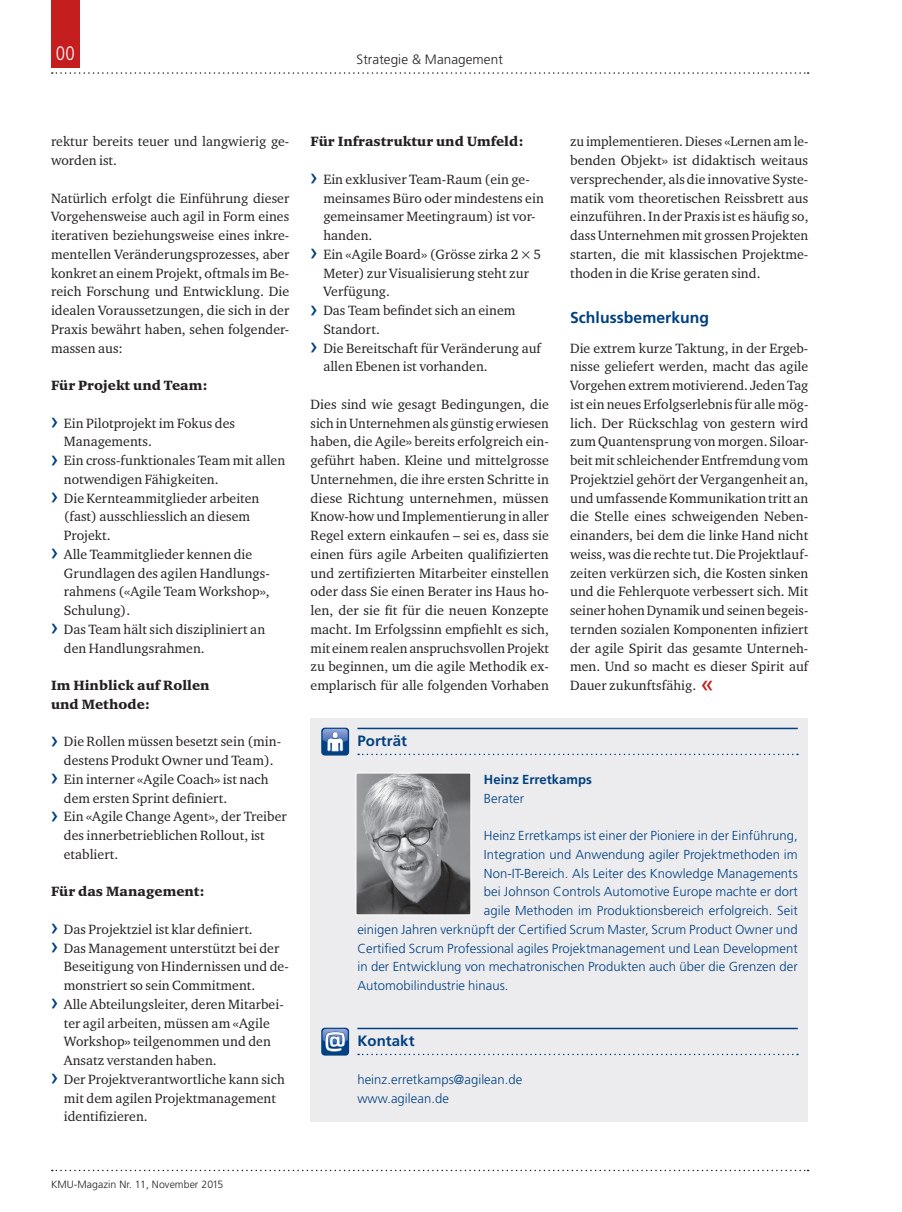
<style>
.page{position:relative;width:902px;height:1212px;background:#fff}
.page>*{position:absolute;margin:0;border:0;box-sizing:border-box;transform-origin:0 0}
.t1{font:300 condensed 19.5px "Frutiger LT Std";color:#fff}
.t2{font:700 15.75px "Frutiger LT Std";letter-spacing:.005em;color:#014081}
.t3{font:700 15px "Frutiger LT Std";letter-spacing:.005em;color:#014081}
.t4{font:13.8px/18.8px "Charter ITC Std";letter-spacing:.005em;color:#231f20;text-align:justify}
.t5{font:900 13.8px/18.8px "Charter ITC Std";letter-spacing:.005em;color:#231f20}
.t6{font:300 13.5px "Frutiger LT Std";letter-spacing:.005em;color:#231f20}
.t7{font:300 13.05px/18.8px "Frutiger LT Std";letter-spacing:.005em;color:#014081}
.t8{font:700 13.05px "Frutiger LT Std";letter-spacing:.005em;color:#014081}
.t9{font:300 10.5px "Frutiger LT Std";letter-spacing:.005em;color:#231f20}
.s1{font-family:"Frutiger LT Std";font-size:24px;color:#014081}
.s2{font-family:"Frutiger LT Std";font-size:24px;color:#c41e1f}
</style>
<div class="page">
<svg style="left:52px;top:72px;width:756px;height:2px"></svg>
<div style="left:51px;top:0;width:29px;height:68px;background:#c41e1f"></div>
<svg style="left:52px;top:1170px;width:756px;height:1px"></svg>
<div style="left:310px;top:718px;width:498px;height:403px;background:#ececee"></div>
<hr style="left:357px;top:728px;width:440px;height:1px;background:#014081">
<svg style="left:358px;top:754px;width:439px;height:1px"></svg>
<hr style="left:357px;top:1028px;width:440px;height:1px;background:#014081">
<svg style="left:358px;top:1054px;width:439px;height:1px"></svg>
<div style="left:321px;top:728px;width:28px;height:27px;background:#014081;border-radius:4px"></div>
<svg style="left:322px;top:729px;width:26px;height:22px"></svg>
<div style="left:321px;top:1028px;width:28px;height:27px;background:#014081;border-radius:4px"></div>
<svg style="left:322px;top:1029px;width:26px;height:22px"></svg>
<img style="left:357px;top:775px;width:112px;height:138px">
<div style="left:355px;top:773px;width:116px;height:142px;border:1px solid #fff"></div>
<h1 class="t1" style="left:56px;top:42px;width:21px">00</h1>
<p class="t6" style="left:356px;top:51px;width:148px">Strategie &amp; Management</p>
<p class="t4" style="left:51px;top:132px;width:240px">rektur bereits teuer und langwierig ge&shy;worden ist.</p>
<p class="t4" style="left:51px;top:188px;width:240px">Natürlich erfolgt die Einführung dieser Vorgehensweise auch agil in Form eines iterativen beziehungsweise eines inkre&shy;mentellen Veränderungsprozesses, aber konkret an einem Projekt, oftmals im Be&shy;reich Forschung und Entwicklung. Die idealen Voraussetzungen, die sich in der Praxis bewährt haben, sehen folgender&shy;massen aus:</p>
<p class="t5" style="left:51px;top:376px;width:158px">Für Projekt und Team:</p>
<p class="t4" style="left:51px;top:413px;width:185px"><span class="s1">›</span> Ein Pilotprojekt im Fokus des</p>
<p class="t4" style="left:64px;top:432px;width:90px">Managements.</p>
<p class="t4" style="left:51px;top:451px;width:236px"><span class="s1">›</span> Ein cross-funktionales Team mit allen</p>
<p class="t4" style="left:64px;top:469px;width:156px">notwendigen Fähigkeiten.</p>
<p class="t4" style="left:51px;top:488px;width:210px"><span class="s1">›</span> Die Kernteammitglieder arbeiten</p>
<p class="t4" style="left:64px;top:507px;width:188px">(fast) ausschliesslich an diesem</p>
<p class="t4" style="left:64px;top:526px;width:48px">Projekt.</p>
<p class="t4" style="left:51px;top:544px;width:203px"><span class="s1">›</span> Alle Teammitglieder kennen die</p>
<p class="t4" style="left:64px;top:563px;width:207px">Grundlagen des agilen Handlungs-</p>
<p class="t4" style="left:64px;top:582px;width:207px">rahmens («Agile Team Workshop»,</p>
<p class="t4" style="left:64px;top:601px;width:68px">Schulung).</p>
<p class="t4" style="left:51px;top:619px;width:215px"><span class="s1">›</span> Das Team hält sich diszipliniert an</p>
<p class="t4" style="left:64px;top:638px;width:142px">den Handlungsrahmen.</p>
<p class="t5" style="left:51px;top:676px;width:160px">Im Hinblick auf Rollen und Methode:</p>
<p class="t4" style="left:51px;top:732px;width:231px"><span class="s1">›</span> Die Rollen müssen besetzt sein (min-</p>
<p class="t4" style="left:64px;top:751px;width:211px">destens Produkt Owner und Team).</p>
<p class="t4" style="left:51px;top:769px;width:219px"><span class="s1">›</span> Ein interner «Agile Coach» ist nach</p>
<p class="t4" style="left:64px;top:788px;width:165px">dem ersten Sprint definiert.</p>
<p class="t4" style="left:51px;top:807px;width:237px"><span class="s1">›</span> Ein «Agile Change Agent», der Treiber</p>
<p class="t4" style="left:64px;top:826px;width:202px">des innerbetrieblichen Rollout, ist</p>
<p class="t4" style="left:64px;top:845px;width:56px">etabliert.</p>
<p class="t5" style="left:51px;top:882px;width:155px">Für das Management:</p>
<p class="t4" style="left:51px;top:919px;width:203px"><span class="s1">›</span> Das Projektziel ist klar definiert.</p>
<p class="t4" style="left:51px;top:938px;width:230px"><span class="s1">›</span> Das Management unterstützt bei der</p>
<p class="t4" style="left:64px;top:957px;width:226px">Beseitigung von Hindernissen und de-</p>
<p class="t4" style="left:64px;top:976px;width:193px">monstriert so sein Commitment.</p>
<p class="t4" style="left:51px;top:994px;width:234px"><span class="s1">›</span> Alle Abteilungsleiter, deren Mitarbei-</p>
<p class="t4" style="left:64px;top:1013px;width:207px">ter agil arbeiten, müssen am «Agile</p>
<p class="t4" style="left:64px;top:1032px;width:208px">Workshop» teilgenommen und den</p>
<p class="t4" style="left:64px;top:1051px;width:154px">Ansatz verstanden haben.</p>
<p class="t4" style="left:51px;top:1069px;width:235px"><span class="s1">›</span> Der Projektverantwortliche kann sich</p>
<p class="t4" style="left:64px;top:1088px;width:214px">mit dem agilen Projektmanagement</p>
<p class="t4" style="left:64px;top:1107px;width:85px">identifizieren.</p>
<p class="t5" style="left:310px;top:132px;width:214px">Für Infrastruktur und Umfeld:</p>
<p class="t4" style="left:310px;top:169px;width:221px"><span class="s1">›</span> Ein exklusiver Team-Raum (ein ge-</p>
<p class="t4" style="left:323px;top:188px;width:222px">meinsames Büro oder mindestens ein</p>
<p class="t4" style="left:323px;top:207px;width:214px">gemeinsamer Meetingraum) ist vor-</p>
<p class="t4" style="left:323px;top:226px;width:51px">handen.</p>
<p class="t4" style="left:310px;top:244px;width:232px"><span class="s1">›</span> Ein «Agile Board» (Grösse zirka 2×5</p>
<p class="t4" style="left:323px;top:263px;width:207px">Meter) zur Visualisierung steht zur</p>
<p class="t4" style="left:323px;top:282px;width:68px">Verfügung.</p>
<p class="t4" style="left:310px;top:301px;width:206px"><span class="s1">›</span> Das Team befindet sich an einem</p>
<p class="t4" style="left:323px;top:319px;width:58px">Standort.</p>
<p class="t4" style="left:310px;top:338px;width:232px"><span class="s1">›</span> Die Bereitschaft für Veränderung auf</p>
<p class="t4" style="left:323px;top:357px;width:166px">allen Ebenen ist vorhanden.</p>
<p class="t4" style="left:310px;top:394px;width:240px">Dies sind wie gesagt Bedingungen, die sich in Unternehmen als günstig erwiesen haben, die Agile» bereits erfolgreich ein&shy;geführt haben. Kleine und mittelgrosse Unternehmen, die ihre ersten Schritte in diese Richtung unternehmen, müssen Know-how und Implementierung in aller Regel extern einkaufen – sei es, dass sie einen fürs agile Arbeiten qualifizierten und zertifizierten Mitarbeiter einstellen oder dass Sie einen Berater ins Haus ho&shy;len, der sie fit für die neuen Konzepte macht. Im Erfolgssinn empfiehlt es sich, mit einem realen anspruchsvollen Projekt zu beginnen, um die agile Methodik ex&shy;emplarisch für alle folgenden Vorhaben</p>
<p class="t3" style="left:357px;top:732px;width:51px">Porträt</p>
<p class="t4" style="left:570px;top:132px;width:240px">zu implementieren. Dieses «Lernen am le&shy;benden Objekt» ist didaktisch weitaus versprechender, als die innovative Syste&shy;matik vom theoretischen Reissbrett aus einzuführen. In der Praxis ist es häufig so, dass Unternehmen mit grossen Projekten starten, die mit klassischen Projektme&shy;thoden in die Krise geraten sind.</p>
<p class="t2" style="left:570px;top:308px;width:140px">Schlussbemerkung</p>
<p class="t4" style="left:570px;top:338px;width:240px">Die extrem kurze Taktung, in der Ergeb&shy;nisse geliefert werden, macht das agile Vorgehen extrem motivierend. Jeden Tag ist ein neues Erfolgserlebnis für alle mög&shy;lich. Der Rückschlag von gestern wird zum Quantensprung von morgen. Siloar&shy;beit mit schleichender Entfremdung vom Projektziel gehört der Vergangenheit an, und umfassende Kommunikation tritt an die Stelle eines schweigenden Neben&shy;einanders, bei dem die linke Hand nicht weiss, was die rechte tut. Die Projektlauf&shy;zeiten verkürzen sich, die Kosten sinken und die Fehlerquote verbessert sich. Mit seiner hohen Dynamik und seinen begeis&shy;ternden sozialen Komponenten infiziert der agile Spirit das gesamte Unterneh&shy;men. Und so macht es dieser Spirit auf Dauer zukunftsfähig. <span class="s2">«</span></p>
<p class="t8" style="left:484px;top:772px;width:110px">Heinz Erretkamps</p>
<p class="t7" style="left:484px;top:789px;width:42px">Berater</p>
<p class="t7" style="left:484px;top:826px;width:315px">Heinz Erretkamps ist einer der Pioniere in der Einführung,</p>
<p class="t7" style="left:484px;top:845px;width:315px">Integration und Anwendung agiler Projektmethoden im</p>
<p class="t7" style="left:484px;top:864px;width:315px">Non-IT-Bereich. Als Leiter des Knowledge Managements</p>
<p class="t7" style="left:484px;top:883px;width:315px">bei Johnson Controls Automotive Europe machte er dort</p>
<p class="t7" style="left:484px;top:901px;width:315px">agile Methoden im Produktionsbereich erfolgreich. Seit</p>
<p class="t7" style="left:357px;top:920px;width:442px">einigen Jahren verknüpft der Certified Scrum Master, Scrum Product Owner und</p>
<p class="t7" style="left:357px;top:939px;width:442px">Certified Scrum Professional agiles Projektmanagement und Lean Development</p>
<p class="t7" style="left:357px;top:958px;width:442px">in der Entwicklung von mechatronischen Produkten auch über die Grenzen der</p>
<p class="t7" style="left:357px;top:976px;width:153px">Automobilindustrie hinaus.</p>
<p class="t3" style="left:357px;top:1032px;width:59px">Kontakt</p>
<p class="t7" style="left:357px;top:1070px;width:166px">heinz.erretkamps@agilean.de www.agilean.de</p>
<p class="t9" style="left:51px;top:1178px;width:174px">KMU-Magazin Nr. 11, November 2015</p>
</div>
